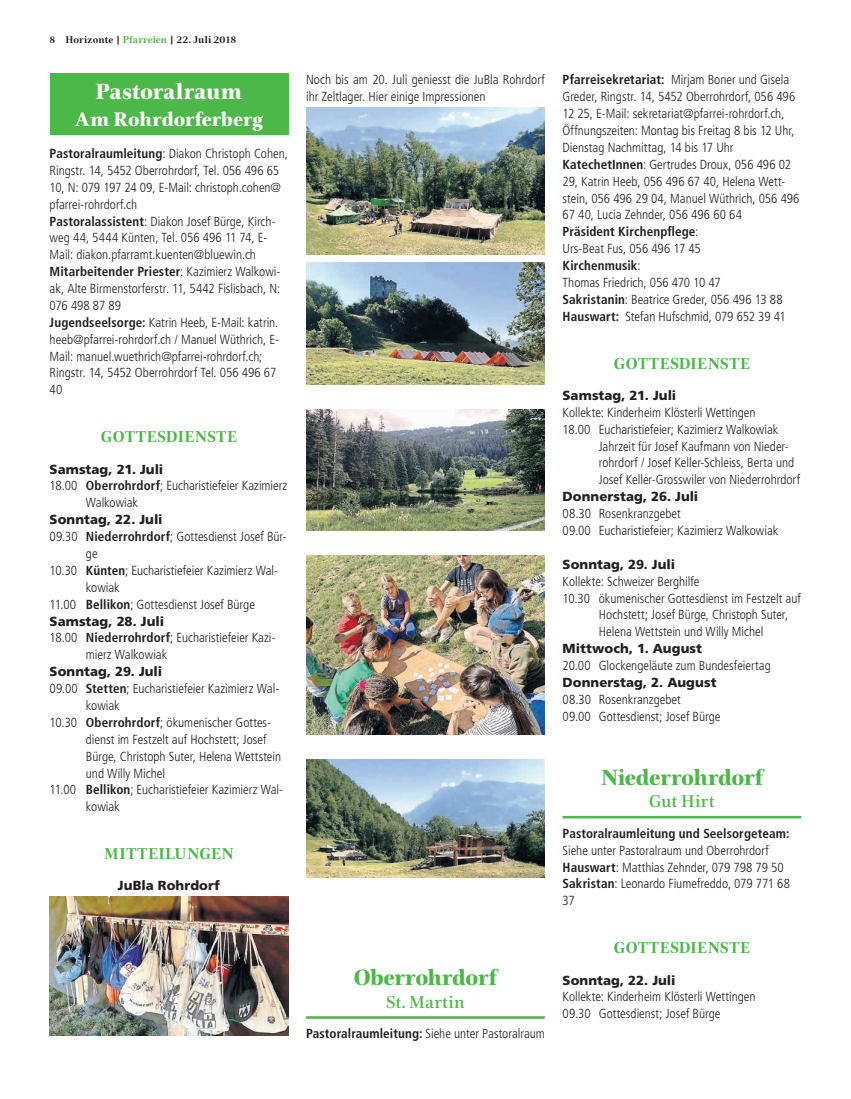
<style>
.page{position:relative;width:851px;height:1099px;background:#fff}
.page>*{position:absolute;margin:0;border:0;box-sizing:border-box;transform-origin:0 0}
.t1{font:800 22.5px "Civita";letter-spacing:-.01em;color:#4cb848}
.t2{font:800 22.5px "Civita";letter-spacing:-.005em;color:#fff}
.t3{font:800 20px "Civita";color:#fff}
.t4{font:500 17.5px "Civita";letter-spacing:.015em;color:#4cb848}
.t5{font:700 16.12px "Civita";letter-spacing:.015em;color:#4cb848}
.t6{font:300 condensed 13.12px/16.9px "Frutiger LT Std";color:#231f20}
.t7{font:900 13.12px "Frutiger LT Std";letter-spacing:.005em;color:#231f20}
.t8{font:700 condensed 13.12px "Frutiger LT Std";letter-spacing:.005em;color:#231f20}
.t9{font:700 10px "Civita";letter-spacing:.005em;color:#231f20}
.s1{color:#4cb848}
.s2{font-weight:700}
</style>
<div class="page">
<div style="left:50px;top:74px;width:238px;height:61px;background:#4cb848"></div>
<img style="left:50px;top:896px;width:238px;height:139px">
<hr style="left:306px;top:1016px;width:238px;height:2px;background:#4cb848">
<img style="left:306px;top:107px;width:238px;height:147px">
<img style="left:306px;top:262px;width:238px;height:123px">
<img style="left:306px;top:409px;width:238px;height:121px">
<img style="left:306px;top:555px;width:238px;height:179px">
<img style="left:306px;top:759px;width:238px;height:118px">
<hr style="left:562px;top:816px;width:239px;height:2px;background:#4cb848">
<p class="t9" style="left:50px;top:33px;width:188px">8 Horizonte | <span class="s1">Pfarreien</span> | 22. Juli 2018</p>
<h1 class="t2" style="left:96px;top:76px;width:148px">Pastoralraum</h1>
<h2 class="t3" style="left:75px;top:106px;width:190px">Am Rohrdorferberg</h2>
<p class="t6" style="left:50px;top:145px;width:240px"><span class="s2">Pastoralraumleitung</span>: Diakon Christoph Cohen, Ringstr. 14, 5452 Oberrohrdorf, Tel. 056 496 65<br>10, N: 079 197 24 09, E-Mail: christoph.cohen@ pfarrei-rohrdorf.ch<br><span class="s2">Pastoralassistent</span>: Diakon Josef Bürge, Kirch&shy;weg 44, 5444 Künten, Tel. 056 496 11 74, E-Mail: diakon.pfarramt.kuenten@bluewin.ch <span class="s2">Mitarbeitender Priester</span>: Kazimierz Walkowi&shy;ak, Alte Birmenstorferstr. 11, 5442 Fislisbach, N:<br>076 498 87 89<br><span class="s2">Jugendseelsorge:</span> Katrin Heeb, E-Mail: katrin. heeb@pfarrei-rohrdorf.ch / Manuel Wüthrich, E-Mail: manuel.wuethrich@pfarrei-rohrdorf.ch; Ringstr. 14, 5452 Oberrohrdorf Tel. 056 496 67<br>40</p>
<p class="t5" style="left:101px;top:426px;width:138px">GOTTESDIENSTE</p>
<p class="t7" style="left:50px;top:461px;width:115px">Samstag, 21. Juli</p>
<p class="t6" style="left:50px;top:477px;width:239px">18.00 <span class="s2">Oberrohrdorf</span>; Eucharistiefeier Kazimierz</p>
<p class="t6" style="left:86px;top:494px;width:54px">Walkowiak</p>
<p class="t7" style="left:50px;top:511px;width:114px">Sonntag, 22. Juli</p>
<p class="t6" style="left:50px;top:528px;width:238px">09.30 <span class="s2">Niederrohrdorf</span>; Gottesdienst Josef Bür-</p>
<p class="t6" style="left:86px;top:545px;width:13px">ge</p>
<p class="t6" style="left:50px;top:562px;width:230px">10.30 <span class="s2">Künten</span>; Eucharistiefeier Kazimierz Wal-</p>
<p class="t6" style="left:86px;top:579px;width:35px">kowiak</p>
<p class="t6" style="left:50px;top:596px;width:207px">11.00 <span class="s2">Bellikon</span>; Gottesdienst Josef Bürge</p>
<p class="t7" style="left:50px;top:613px;width:116px">Samstag, 28. Juli</p>
<p class="t6" style="left:50px;top:629px;width:227px">18.00 <span class="s2">Niederrohrdorf</span>; Eucharistiefeier Kazi-</p>
<p class="t6" style="left:86px;top:646px;width:83px">mierz Walkowiak</p>
<p class="t7" style="left:50px;top:663px;width:114px">Sonntag, 29. Juli</p>
<p class="t6" style="left:50px;top:680px;width:231px">09.00 <span class="s2">Stetten</span>; Eucharistiefeier Kazimierz Wal-</p>
<p class="t6" style="left:86px;top:697px;width:35px">kowiak</p>
<p class="t6" style="left:50px;top:714px;width:223px">10.30 <span class="s2">Oberrohrdorf</span>; ökumenischer Gottes-</p>
<p class="t6" style="left:86px;top:731px;width:182px">dienst im Festzelt auf Hochstett; Josef</p>
<p class="t6" style="left:86px;top:747px;width:197px">Bürge, Christoph Suter, Helena Wettstein</p>
<p class="t6" style="left:86px;top:764px;width:81px">und Willy Michel</p>
<p class="t6" style="left:50px;top:781px;width:235px">11.00 <span class="s2">Bellikon</span>; Eucharistiefeier Kazimierz Wal-</p>
<p class="t6" style="left:86px;top:798px;width:35px">kowiak</p>
<p class="t5" style="left:104px;top:843px;width:131px">MITTEILUNGEN</p>
<p class="t7" style="left:118px;top:877px;width:104px">JuBla Rohrdorf</p>
<p class="t6" style="left:306px;top:71px;width:240px">Noch bis am 20. Juli geniesst die JuBla Rohrdorf ihr Zeltlager. Hier einige Impressionen</p>
<p class="t6" style="left:562px;top:71px;width:238px"><span class="s2">Pfarreisekretariat:</span> Mirjam Boner und Gisela Greder, Ringstr. 14, 5452 Oberrohrdorf, 056 496<br>12 25, E-Mail: sekretariat@pfarrei-rohrdorf.ch, Öffnungszeiten: Montag bis Freitag 8 bis 12 Uhr, Dienstag Nachmittag, 14 bis 17 Uhr <span class="s2">KatechetInnen</span>: Gertrudes Droux, 056 496 02<br>29, Katrin Heeb, 056 496 67 40, Helena Wett&shy;stein, 056 496 29 04, Manuel Wüthrich, 056 496<br>67 40, Lucia Zehnder, 056 496 60 64<br><span class="s2">Präsident Kirchenpflege</span>:<br>Urs-Beat Fus, 056 496 17 45<br><span class="s2">Kirchenmusik</span>:<br>Thomas Friedrich, 056 470 10 47<br><span class="s2">Sakristanin</span>: Beatrice Greder, 056 496 13 88<br><span class="s2">Hauswart:</span> Stefan Hufschmid, 079 652 39 41</p>
<p class="t5" style="left:613px;top:352px;width:138px">GOTTESDIENSTE</p>
<p class="t7" style="left:562px;top:387px;width:115px">Samstag, 21. Juli</p>
<p class="t6" style="left:562px;top:404px;width:194px">Kollekte: Kinderheim Klösterli Wettingen</p>
<p class="t6" style="left:562px;top:421px;width:217px">18.00 Eucharistiefeier; Kazimierz Walkowiak</p>
<p class="t6" style="left:598px;top:438px;width:191px">Jahrzeit für Josef Kaufmann von Nieder-</p>
<p class="t6" style="left:598px;top:454px;width:197px">rohrdorf / Josef Keller-Schleiss, Berta und</p>
<p class="t6" style="left:598px;top:471px;width:203px">Josef Keller-Grosswiler von Niederrohrdorf</p>
<p class="t7" style="left:562px;top:488px;width:137px">Donnerstag, 26. Juli</p>
<p class="t6" style="left:562px;top:505px;width:217px">08.30 Rosenkranzgebet<br>09.00 Eucharistiefeier; Kazimierz Walkowiak</p>
<p class="t7" style="left:562px;top:556px;width:114px">Sonntag, 29. Juli</p>
<p class="t6" style="left:562px;top:573px;width:138px">Kollekte: Schweizer Berghilfe</p>
<p class="t6" style="left:562px;top:589px;width:240px">10.30 ökumenischer Gottesdienst im Festzelt auf</p>
<p class="t6" style="left:598px;top:606px;width:191px">Hochstett; Josef Bürge, Christoph Suter,</p>
<p class="t6" style="left:598px;top:623px;width:166px">Helena Wettstein und Willy Michel</p>
<p class="t7" style="left:562px;top:640px;width:141px">Mittwoch, 1. August</p>
<p class="t6" style="left:562px;top:657px;width:210px">20.00 Glockengeläute zum Bundesfeiertag</p>
<p class="t7" style="left:562px;top:674px;width:155px">Donnerstag, 2. August</p>
<p class="t6" style="left:562px;top:691px;width:159px">08.30 Rosenkranzgebet<br>09.00 Gottesdienst; Josef Bürge</p>
<h1 class="t1" style="left:353px;top:962px;width:145px">Oberrohrdorf</h1>
<h3 class="t4" style="left:386px;top:990px;width:80px">St. Martin</h3>
<p class="t6" style="left:306px;top:1025px;width:240px"><span class="s2">Pastoralraumleitung:</span> Siehe unter Pastoralraum</p>
<h1 class="t1" style="left:600px;top:762px;width:164px">Niederrohrdorf</h1>
<h3 class="t4" style="left:649px;top:789px;width:67px">Gut Hirt</h3>
<p class="t8" style="left:562px;top:825px;width:228px">Pastoralraumleitung und Seelsorgeteam:</p>
<p class="t6" style="left:562px;top:841px;width:229px">Siehe unter Pastoralraum und Oberrohrdorf <span class="s2">Hauswart</span>: Matthias Zehnder, 079 798 79 50<br><span class="s2">Sakristan</span>: Leonardo Fiumefreddo, 079 771 68<br>37</p>
<p class="t5" style="left:613px;top:937px;width:138px">GOTTESDIENSTE</p>
<p class="t7" style="left:562px;top:972px;width:114px">Sonntag, 22. Juli</p>
<p class="t6" style="left:562px;top:988px;width:194px">Kollekte: Kinderheim Klösterli Wettingen<br>09.30 Gottesdienst; Josef Bürge</p>
</div>
